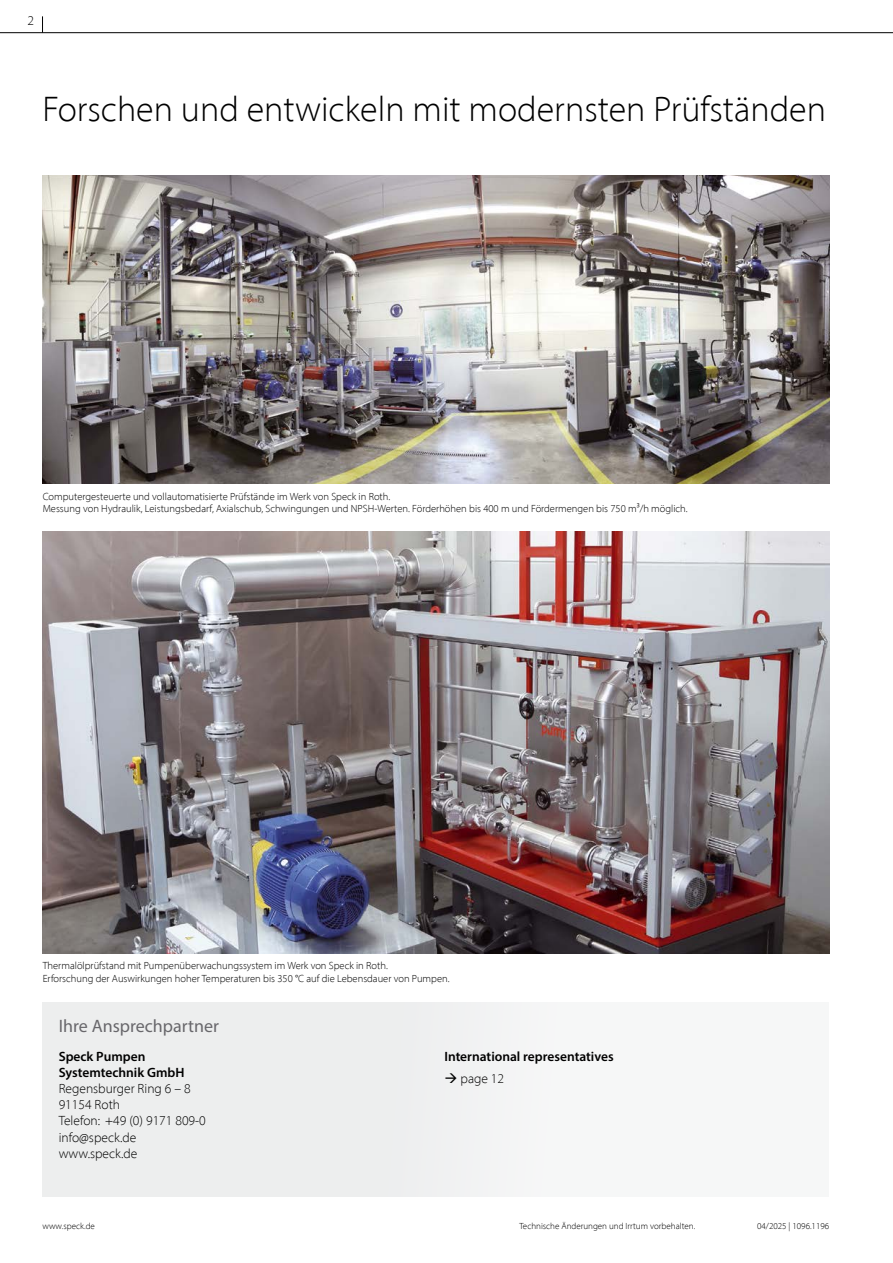
<style>
.page{position:relative;width:893px;height:1263px;background:#fff}
.page>*{position:absolute;margin:0;border:0;box-sizing:border-box;transform-origin:0 0}
.H_01_Überschrift{font:300 36px "Myriad Pro";color:#000}
.H_03_Überschift{font:18px "Myriad Pro";color:#68676b}
.S_02_Standard_10_8{font:300 13.5px "Myriad Pro";color:#000}
.S_02_Standard_10_8-2{font:600 13.5px/16.2px "Myriad Pro";color:#000}
.BU_01_Bildunterschrift{font:300 10.5px/12.6px "Myriad Pro";color:#000}
.t1{font:300 9px "Myriad Pro";color:#000}
</style>
<div class="page">
<hr style="left:0;top:32px;width:893px;height:1px;background:#000">
<svg style="left:42px;top:16px;width:1px;height:17px"></svg>
<img style="left:43px;top:175px;width:786px;height:308px">
<img style="left:43px;top:532px;width:786px;height:421px">
<div style="left:43px;top:1002px;width:786px;height:194px;background:#eff0f1"></div>
<p class="S_02_Standard_10_8" style="left:27px;top:12px;width:8px">2</p>
<p class="H_01_Überschrift" style="left:42px;top:88px;width:785px">Forschen und entwickeln mit modernsten Prüfständen</p>
<p class="BU_01_Bildunterschrift" style="left:43px;top:490px;width:647px">Computergesteuerte und vollautomatisierte Prüfstände im Werk von Speck in Roth.<br>Messung von Hydraulik, Leistungsbedarf, Axialschub, Schwingungen und NPSH-Werten. Förderhöhen bis 400 m und Fördermengen bis 750 m³/h möglich.</p>
<p class="BU_01_Bildunterschrift" style="left:43px;top:959px;width:408px">Thermalölprüfstand mit Pumpenüberwachungssystem im Werk von Speck in Roth.<br>Erforschung der Auswirkungen hoher Temperaturen bis 350 °C auf die Lebensdauer von Pumpen.</p>
<p class="H_03_Überschift" style="left:59px;top:1014px;width:162px">Ihre Ansprechpartner</p>
<p class="S_02_Standard_10_8-2" style="left:59px;top:1047px;width:127px">Speck Pumpen<br>Systemtechnik GmbH</p>
<p class="S_02_Standard_10_8" style="left:59px;top:1080px;width:134px">Regensburger Ring 6 – 8</p>
<p class="S_02_Standard_10_8" style="left:59px;top:1096px;width:63px">91154 Roth</p>
<p class="S_02_Standard_10_8" style="left:59px;top:1113px;width:149px">Telefon: +49 (0) 9171 809-0</p>
<p class="S_02_Standard_10_8" style="left:59px;top:1129px;width:79px">info@speck.de</p>
<p class="S_02_Standard_10_8" style="left:59px;top:1145px;width:80px">www.speck.de</p>
<p class="t1" style="left:43px;top:1220px;width:54px">www.speck.de</p>
<p class="S_02_Standard_10_8-2" style="left:444px;top:1047px;width:171px">International representatives</p>
<p class="S_02_Standard_10_8" style="left:444px;top:1070px;width:61px">→ page 12</p>
<p class="t1" style="left:519px;top:1220px;width:177px">Technische Änderungen und Irrtum vorbehalten.</p>
<p class="t1" style="left:757px;top:1220px;width:74px">04/2025 | 1096.1196</p>
</div>
